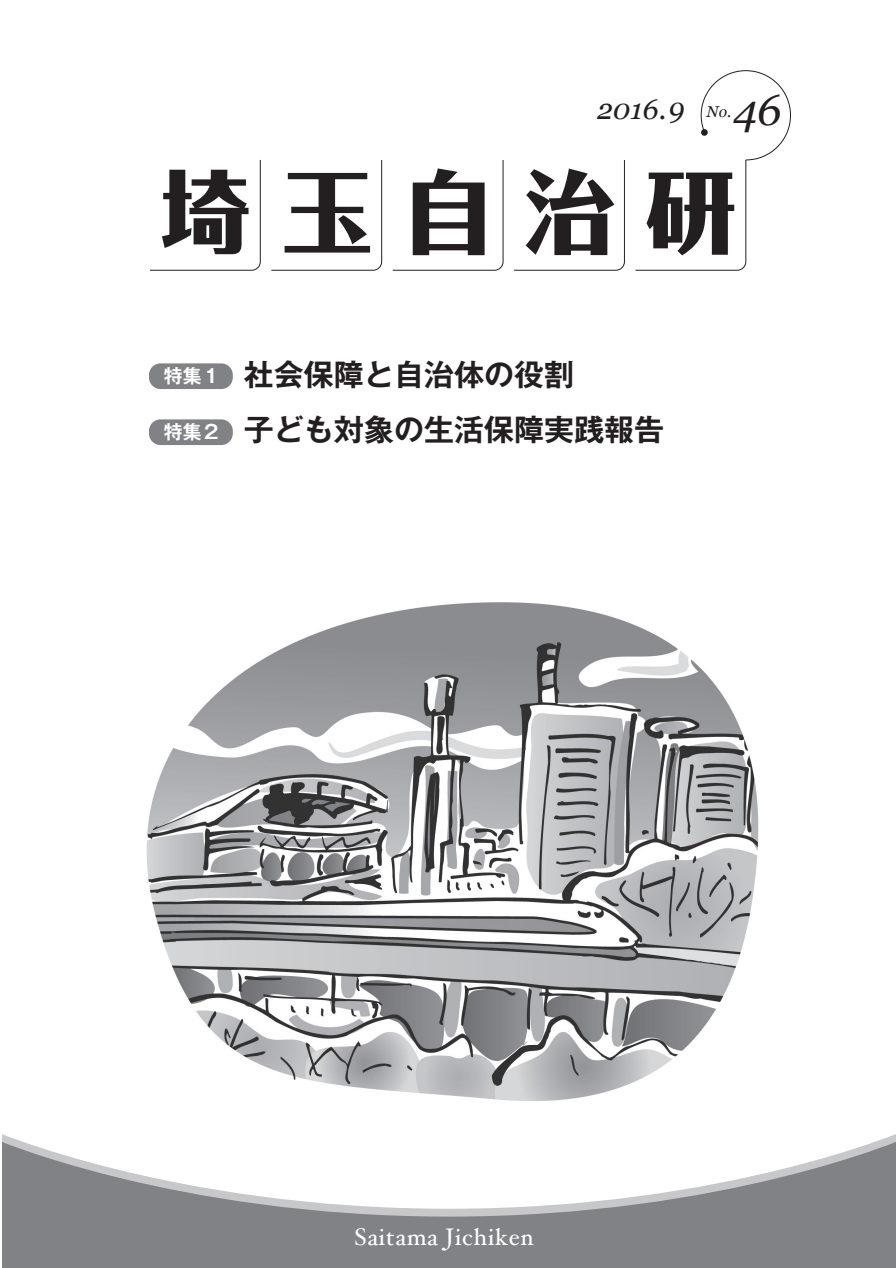
<style>
.page{position:relative;width:896px;height:1268px;background:#fff}
.page>*{position:absolute;margin:0;border:0;box-sizing:border-box;transform-origin:0 0}
.t1{font:800 89.7px "Folk Pro";letter-spacing:.35em;color:#231f20}
.t2{font:700 30px/55.5px "Gothic MB101 Pro De";color:#231f20}
.t3{font:italic 28.35px "Georgia";color:#231f20}
.t4{font:24px "Hoefler Text";letter-spacing:.025em;color:#fff}
.t5{font:700 18.9px "Gothic MB101 Pro De";color:#fff}
.t6{font:italic 15.75px "Georgia";color:#231f20}
.s1{font-size:42.6px}
.s2{font-size:43.5px}
</style>
<div class="page">
<svg style="left:2px;top:1137px;width:893px;height:131px;fill:#808285"></svg>
<img style="left:146px;top:602px;width:613px;height:499px">
<svg style="left:150px;top:160px;width:111px;height:111px"></svg>
<svg style="left:271px;top:160px;width:111px;height:111px"></svg>
<svg style="left:392px;top:160px;width:112px;height:111px"></svg>
<svg style="left:514px;top:160px;width:111px;height:111px"></svg>
<svg style="left:635px;top:70px;width:156px;height:201px"></svg>
<div style="left:149px;top:363px;width:84px;height:26px;background:#808285;border-radius:11px"></div>
<div style="left:149px;top:419px;width:84px;height:26px;background:#808285;border-radius:11px"></div>
<p class="t3" style="left:597px;top:89px;width:186px">2016.9 <span class="s1">4</span><span class="s2">6</span></p>
<p class="t6" style="left:706px;top:100px;width:26px">No.</p>
<h1 class="t1" style="left:161px;top:136px;width:576px">埼玉自治研</h1>
<p class="t5" style="left:164px;top:360px;width:58px">特集１</p>
<p class="t5" style="left:164px;top:416px;width:58px">特集２</p>
<p class="t2" style="left:244px;top:343px;width:421px">社会保障と自治体の役割<br>子ども対象の生活保障実践報告</p>
<p class="t4" style="left:354px;top:1222px;width:181px">Saitama Jichiken</p>
</div>
